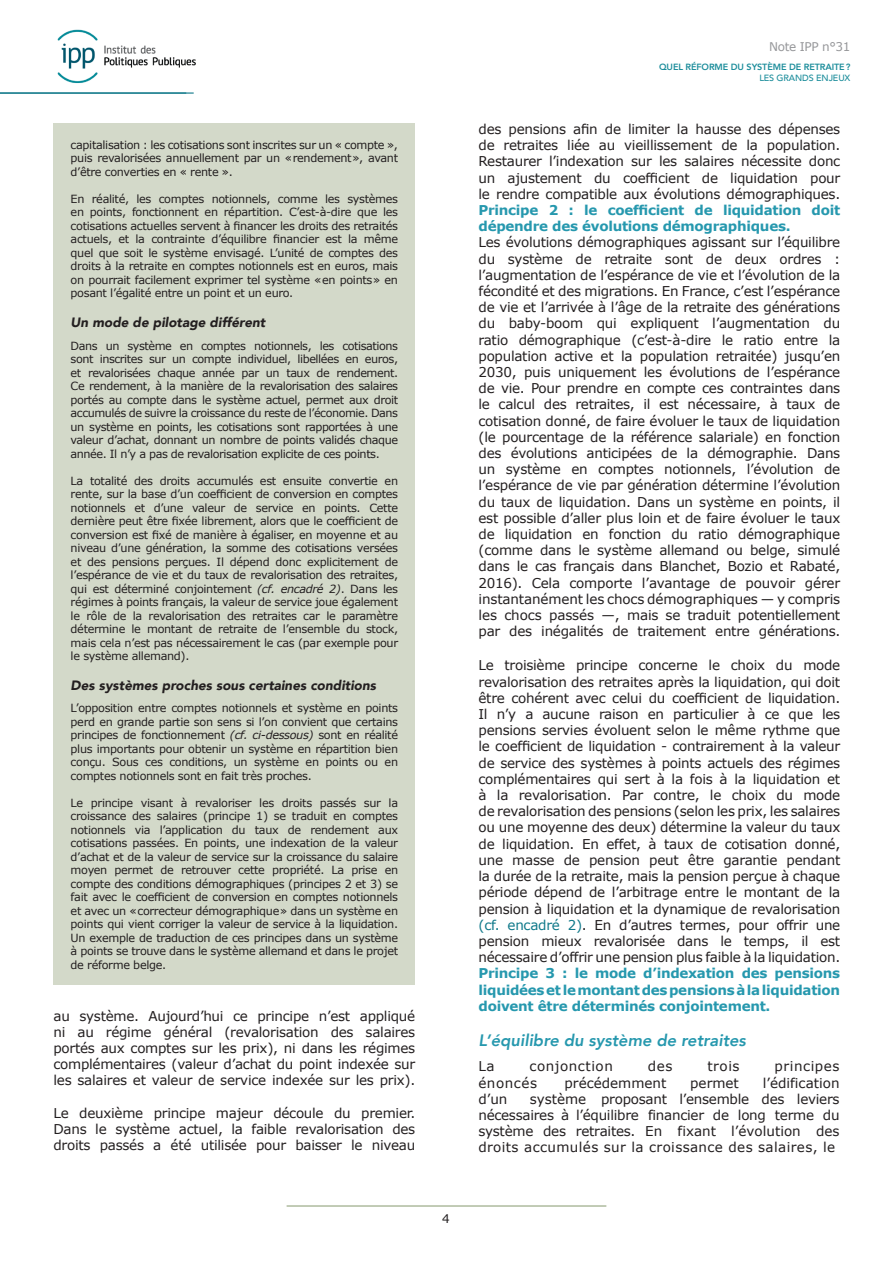
<style>
.page{position:relative;width:893px;height:1263px;background:#fff}
.page>*{position:absolute;margin:0;border:0;box-sizing:border-box;transform-origin:0 0}
.t1{font:italic 800 16.5px "Avenir";color:#2698ae}
.t2{font:13.5px/16.2px "Verdana";letter-spacing:-.02em;color:#231f20;text-align:justify}
.t3{font:italic 900 13.5px "Avenir";color:#231f20}
.t4{font:13.5px "Verdana";letter-spacing:.04em;color:#231f20}
.t5{font:13.5px "Verdana";color:#231f20}
.t6{font:12px "Verdana";letter-spacing:-.03em;color:#96979a}
.t7{font:12px "Verdana";color:#231f20}
.t8{font:11.25px/13.5px "Verdana";letter-spacing:-.03em;color:#231f20;text-align:justify}
.t9{font:800 9px/10.8px "Avenir";letter-spacing:-.01em;color:#1c8d9b;text-align:right}
.s1{font-style:italic}
.s2{font-weight:500}
.s3{font-weight:700;color:#2698ae}
.s4{color:#10798a}
</style>
<div class="page">
<hr style="left:287px;top:1205px;width:319px;height:2px;background:#aebb9e">
<img style="left:57px;top:30px;width:139px;height:54px">
<hr style="left:0;top:92px;width:194px;height:2px;background:#10798a">
<div style="left:54px;top:124px;width:361px;height:861px;background:#d3d9c9"></div>
<p class="t8" style="left:71px;top:138px;width:329px">capitalisation : les cotisations sont inscrites sur un « compte », puis revalorisées annuellement par un «rendement», avant d’être converties en « rente ».</p>
<p class="t8" style="left:71px;top:192px;width:329px">En réalité, les comptes notionnels, comme les systèmes en points, fonctionnent en répartition. C’est-à-dire que les cotisations actuelles servent à financer les droits des retraités actuels, et la contrainte d’équilibre financier est la même quel que soit le système envisagé. L’unité de comptes des droits à la retraite en comptes notionnels est en euros, mais on pourrait facilement exprimer tel système «en points» en posant l’égalité entre un point et un euro.</p>
<p class="t3" style="left:71px;top:311px;width:196px">Un mode de pilotage différent</p>
<p class="t8" style="left:71px;top:339px;width:329px">Dans un système en comptes notionnels, les cotisations sont inscrites sur un compte individuel, libellées en euros, et revalorisées chaque année par un taux de rendement.<br>Ce rendement, à la manière de la revalorisation des salaires portés au compte dans le système actuel, permet aux droit accumulés de suivre la croissance du reste de l’économie. Dans un système en points, les cotisations sont rapportées à une valeur d’achat, donnant un nombre de points validés chaque année. Il n’y a pas de revalorisation explicite de ces points.</p>
<p class="t8" style="left:71px;top:474px;width:329px">La totalité des droits accumulés est ensuite convertie en rente, sur la base d’un coefficient de conversion en comptes notionnels et d’une valeur de service en points. Cette dernière peut être fixée librement, alors que le coefficient de conversion est fixé de manière à égaliser, en moyenne et au niveau d’une génération, la somme des cotisations versées et des pensions perçues. Il dépend donc explicitement de l’espérance de vie et du taux de revalorisation des retraites, qui est déterminé conjointement <span class="s1">(cf. encadré 2)</span>. Dans les régimes à points français, la valeur de service joue également le rôle de la revalorisation des retraites car le paramètre détermine le montant de retraite de l’ensemble du stock, mais cela n’est pas nécessairement le cas (par exemple pour le système allemand).</p>
<p class="t3" style="left:71px;top:674px;width:307px">Des systèmes proches sous certaines conditions</p>
<p class="t8" style="left:71px;top:702px;width:329px">L’opposition entre comptes notionnels et système en points perd en grande partie son sens si l’on convient que certains principes de fonctionnement <span class="s1">(cf. ci-dessous)</span> sont en réalité plus importants pour obtenir un système en répartition bien conçu. Sous ces conditions, un système en points ou en comptes notionnels sont en fait très proches.</p>
<p class="t8" style="left:71px;top:796px;width:329px">Le principe visant à revaloriser les droits passés sur la croissance des salaires (principe 1) se traduit en comptes notionnels via l’application du taux de rendement aux cotisations passées. En points, une indexation de la valeur d’achat et de la valeur de service sur la croissance du salaire moyen permet de retrouver cette propriété. La prise en compte des conditions démographiques (principes 2 et 3) se fait avec le coefficient de conversion en comptes notionnels et avec un «correcteur démographique» dans un système en points qui vient corriger la valeur de service à la liquidation.<br>Un exemple de traduction de ces principes dans un système à points se trouve dans le système allemand et dans le projet de réforme belge.</p>
<p class="t2" style="left:54px;top:1008px;width:363px">au système. Aujourd’hui ce principe n’est appliqué ni au régime général (revalorisation des salaires portés aux comptes sur les prix), ni dans les régimes complémentaires (valeur d’achat du point indexée sur les salaires et valeur de service indexée sur les prix).</p>
<p class="t2" style="left:54px;top:1105px;width:363px">Le deuxième principe majeur découle du premier.<br>Dans le système actuel, la faible revalorisation des droits passés a été utilisée pour baisser le niveau</p>
<p class="t7" style="left:442px;top:1211px;width:9px">4</p>
<p class="t6" style="left:769px;top:39px;width:83px">Note IPP n°31</p>
<p class="t9" style="left:659px;top:62px;width:193px">QUEL RÉFORME DU SYSTÈME DE RETRAITE?<br><span class="s2">LES GRANDS ENJEUX</span></p>
<p class="t2" style="left:478px;top:121px;width:363px">des pensions afin de limiter la hausse des dépenses de retraites liée au vieillissement de la population.<br>Restaurer l’indexation sur les salaires nécessite donc un ajustement du coefficient de liquidation pour le rendre compatible aux évolutions démographiques.<br><span class="s3">Principe 2 : le coefficient de liquidation doit dépendre des évolutions démographiques.</span></p>
<p class="t2" style="left:478px;top:235px;width:363px">Les évolutions démographiques agissant sur l’équilibre du système de retraite sont de deux ordres : l’augmentation de l’espérance de vie et l’évolution de la fécondité et des migrations. En France, c’est l’espérance de vie et l’arrivée à l’âge de la retraite des générations du baby-boom qui expliquent l’augmentation du ratio démographique (c’est-à-dire le ratio entre la population active et la population retraitée) jusqu’en 2030, puis uniquement les évolutions de l’espérance de vie. Pour prendre en compte ces contraintes dans le calcul des retraites, il est nécessaire, à taux de cotisation donné, de faire évoluer le taux de liquidation (le pourcentage de la référence salariale) en fonction des évolutions anticipées de la démographie. Dans un système en comptes notionnels, l’évolution de l’espérance de vie par génération détermine l’évolution du taux de liquidation. Dans un système en points, il est possible d’aller plus loin et de faire évoluer le taux de liquidation en fonction du ratio démographique (comme dans le système allemand ou belge, simulé dans le cas français dans Blanchet, Bozio et Rabaté, 2016). Cela comporte l’avantage de pouvoir gérer instantanément les chocs démographiques — y compris les chocs passés —, mais se traduit potentiellement par des inégalités de traitement entre générations.</p>
<p class="t2" style="left:478px;top:658px;width:363px">Le troisième principe concerne le choix du mode revalorisation des retraites après la liquidation, qui doit être cohérent avec celui du coefficient de liquidation.<br>Il n’y a aucune raison en particulier à ce que les pensions servies évoluent selon le même rythme que le coefficient de liquidation - contrairement à la valeur de service des systèmes à points actuels des régimes complémentaires qui sert à la fois à la liquidation et à la revalorisation. Par contre, le choix du mode de revalorisation des pensions (selon les prix, les salaires ou une moyenne des deux) détermine la valeur du taux de liquidation. En effet, à taux de cotisation donné, une masse de pension peut être garantie pendant la durée de la retraite, mais la pension perçue à chaque période dépend de l’arbitrage entre le montant de la pension à liquidation et la dynamique de revalorisation <span class="s4">(cf. encadré 2)</span>. En d’autres termes, pour offrir une pension mieux revalorisée dans le temps, il est nécessaire d’offrir une pension plus faible à la liquidation.<br><span class="s3">Principe 3 : le mode d’indexation des pensions liquidées et le montant des pensions à la liquidation doivent être déterminés conjointement.</span></p>
<p class="t1" style="left:478px;top:1030px;width:269px">L’équilibre du système de retraites</p>
<p class="t2" style="left:478px;top:1058px;width:18px">La</p>
<p class="t4" style="left:530px;top:1058px;width:85px">conjonction</p>
<p class="t2" style="left:648px;top:1058px;width:26px">des</p>
<p class="t2" style="left:707px;top:1058px;width:34px">trois</p>
<p class="t4" style="left:775px;top:1058px;width:66px">principes</p>
<p class="t4" style="left:478px;top:1074px;width:60px">énoncés</p>
<p class="t5" style="left:565px;top:1074px;width:103px">précédemment</p>
<p class="t2" style="left:690px;top:1075px;width:50px">permet</p>
<p class="t5" style="left:763px;top:1074px;width:78px">l’édification</p>
<p class="t2" style="left:478px;top:1091px;width:31px">d’un</p>
<p class="t2" style="left:478px;top:1091px;width:363px;text-indent:51px">système proposant l’ensemble des leviers nécessaires à l’équilibre financier de long terme du système des retraites. En fixant l’évolution des droits accumulés sur la croissance des salaires, le</p>
</div>
